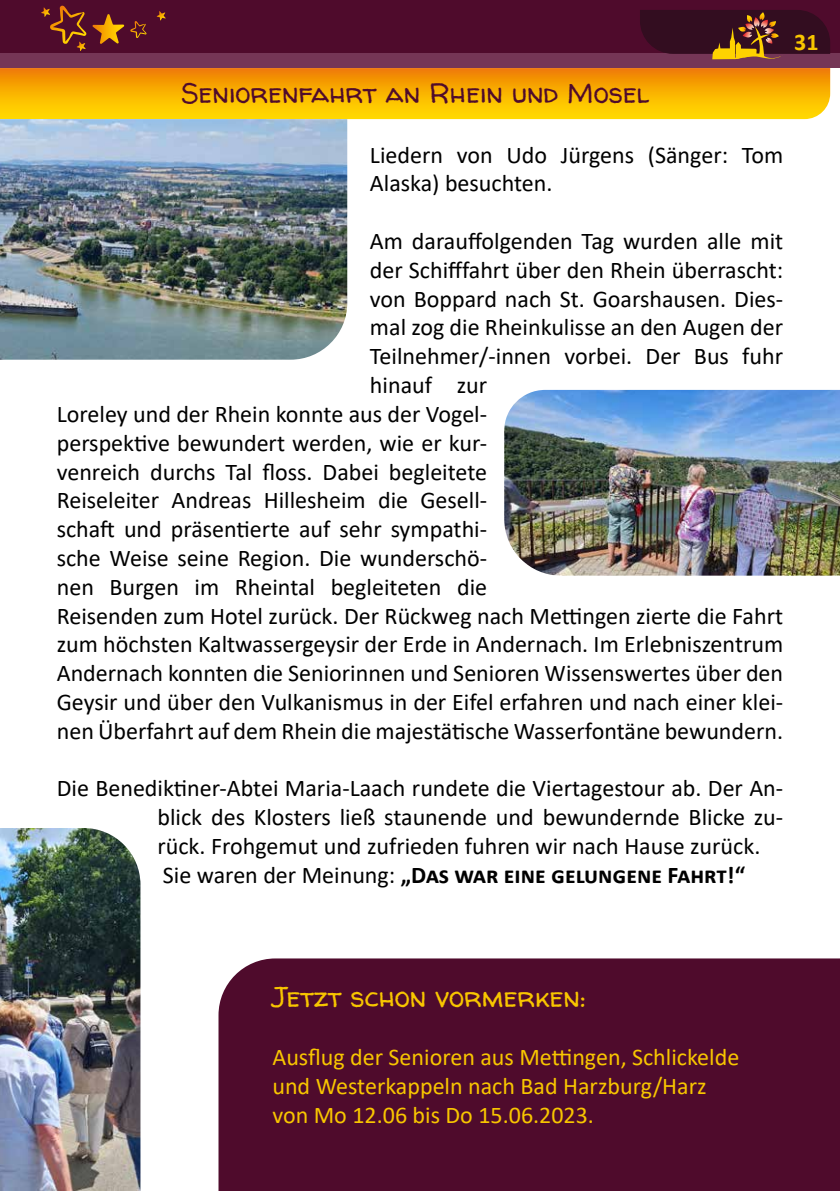
<style>
.page{position:relative;width:840px;height:1191px;background:#fff}
.page>*{position:absolute;margin:0;border:0;box-sizing:border-box;transform-origin:0 0}
.t1{font:28px "Walter Turncoat";color:#4f0b2c}
.t2{font:28px "Walter Turncoat";color:#f8c600}
.t3{font:24px/28.8px "Calibri";color:#000}
.t4{font:24px/28.8px "Calibri";color:#f8c600}
.t5{font:700 24px "Calibri";color:#f8c600}
.s1{font-weight:700}
</style>
<div class="page">
<svg style="left:0;top:68px;width:829px;height:51px;background:#f8b002"></svg>
<div style="left:0;top:0;width:839px;height:68px;background:#4f0b2c"></div>
<div style="left:0;top:54px;width:839px;height:14px;background:#753656"></div>
<svg style="left:639px;top:10px;width:190px;height:50px;background:#4f2325"></svg>
<svg style="left:130px;top:21px;width:16px;height:17px"></svg>
<svg style="left:41px;top:6px;width:45px;height:45px"></svg>
<svg style="left:156px;top:11px;width:10px;height:10px"></svg>
<svg style="left:92px;top:14px;width:32px;height:30px"></svg>
<img style="left:0;top:119px;width:347px;height:241px">
<img style="left:504px;top:390px;width:335px;height:185px">
<img style="left:0;top:828px;width:140px;height:363px">
<div style="left:218px;top:958px;width:621px;height:233px;background:#4f0b2c"></div>
<p class="t1" style="left:181px;top:73px;width:469px">Seniorenfahrt an Rhein und Mosel</p>
<p class="t5" style="left:793px;top:25px;width:26px">31</p>
<p class="t3" style="left:370px;top:140px;width:414px">Liedern von Udo Jürgens (Sänger: Tom<br>Alaska) besuchten.</p>
<p class="t3" style="left:370px;top:226px;width:414px">Am darauffolgenden Tag wurden alle mit</p>
<p class="t3" style="left:370px;top:255px;width:414px">der Schifffahrt über den Rhein überrascht:</p>
<p class="t3" style="left:370px;top:284px;width:414px">von Boppard nach St. Goarshausen. Dies-</p>
<p class="t3" style="left:370px;top:312px;width:414px">mal zog die Rheinkulisse an den Augen der</p>
<p class="t3" style="left:370px;top:341px;width:414px">Teilnehmer/-innen vorbei. Der Bus fuhr</p>
<p class="t3" style="left:370px;top:370px;width:119px">hinauf zur</p>
<p class="t3" style="left:57px;top:399px;width:431px">Loreley und der Rhein konnte aus der Vogel-</p>
<p class="t3" style="left:57px;top:428px;width:431px">perspektive bewundert werden, wie er kur-</p>
<p class="t3" style="left:57px;top:456px;width:431px">venreich durchs Tal floss. Dabei begleitete</p>
<p class="t3" style="left:57px;top:485px;width:431px">Reiseleiter Andreas Hillesheim die Gesell-</p>
<p class="t3" style="left:57px;top:514px;width:431px">schaft und präsentierte auf sehr sympathi-</p>
<p class="t3" style="left:57px;top:543px;width:431px">sche Weise seine Region. Die wunderschö-</p>
<p class="t3" style="left:57px;top:572px;width:431px">nen Burgen im Rheintal begleiteten die</p>
<p class="t3" style="left:57px;top:600px;width:727px">Reisenden zum Hotel zurück. Der Rückweg nach Mettingen zierte die Fahrt</p>
<p class="t3" style="left:57px;top:629px;width:727px">zum höchsten Kaltwassergeysir der Erde in Andernach. Im Erlebniszentrum</p>
<p class="t3" style="left:57px;top:658px;width:727px">Andernach konnten die Seniorinnen und Senioren Wissenswertes über den</p>
<p class="t3" style="left:57px;top:687px;width:727px">Geysir und über den Vulkanismus in der Eifel erfahren und nach einer klei-</p>
<p class="t3" style="left:57px;top:716px;width:727px">nen Überfahrt auf dem Rhein die majestätische Wasserfontäne bewundern.</p>
<p class="t3" style="left:157px;top:773px;width:627px;text-indent:-101px">Die Benediktiner-Abtei Maria-Laach rundete die Viertagestour ab. Der An&shy;blick des Klosters ließ staunende und bewundernde Blicke zu&shy;rück. Frohgemut und zufrieden fuhren wir nach Hause zurück.<br>Sie waren der Meinung: <span class="s1">„Das war eine gelungene Fahrt!“</span></p>
<p class="t2" style="left:272px;top:978px;width:314px">Jetzt schon vormerken:</p>
<p class="t4" style="left:272px;top:1042px;width:468px">Ausflug der Senioren aus Mettingen, Schlickelde und Westerkappeln nach Bad Harzburg/Harz von Mo 12.06 bis Do 15.06.2023.</p>
</div>
